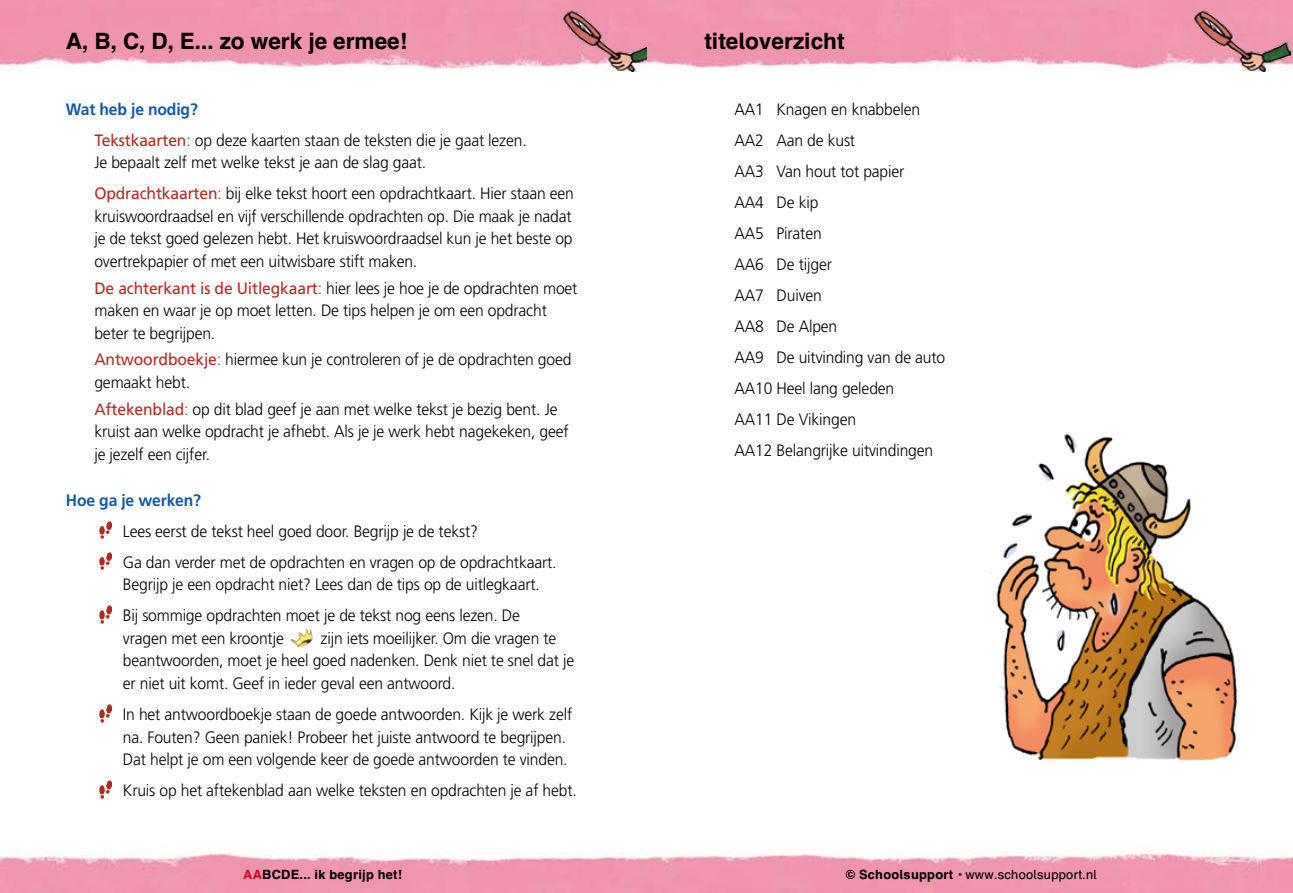
<style>
.page{position:relative;width:1293px;height:893px;background:#fff}
.page>*{position:absolute;margin:0;border:0;box-sizing:border-box;transform-origin:0 0}
.t1{font:700 22.5px "Mathebuch MD";color:#000}
.t2{font:300 16.5px/31px "Frutiger";letter-spacing:-.01em;color:#000;scale:.95 1}
.t3{font:700 16.5px "Frutiger";letter-spacing:-.01em;color:#1658a1;scale:.95 1}
.t4{font:12.75px "Mathebuch MD";letter-spacing:.02em;color:#000}
.t5{font:700 12.75px "Mathebuch MD";letter-spacing:.02em;color:#000}
.s1{font-weight:700;color:#1658a1}
.s2{font-weight:400;color:#ae2b22}
.s3{color:#ae2b22}
.s4{color:#cd071e}
.s5{font-weight:700}
</style>
<div class="page">
<img style="left:0;top:852px;width:1293px;height:41px">
<img style="left:0;top:0;width:1293px;height:72px">
<img style="left:99px;top:521px;width:12px;height:18px">
<img style="left:99px;top:552px;width:12px;height:18px">
<img style="left:99px;top:606px;width:12px;height:17px">
<img style="left:290px;top:629px;width:23px;height:18px">
<img style="left:99px;top:704px;width:12px;height:18px">
<img style="left:99px;top:780px;width:12px;height:18px">
<img style="left:991px;top:433px;width:247px;height:328px">
<img style="left:1194px;top:9px;width:96px;height:62px">
<img style="left:563px;top:9px;width:84px;height:62px">
<h1 class="t1" style="left:66px;top:27px;width:343px">A, B, C, D, E... zo werk je ermee!</h1>
<h1 class="t1" style="left:704px;top:27px;width:142px">titeloverzicht</h1>
<p class="t2" style="left:94px;top:94px;width:456px;text-indent:-28px"><span class="s1">Wat heb je nodig?<br></span><span class="s2">Tekstkaarten</span><span class="s3">:</span> op deze kaarten staan de teksten die je gaat lezen.</p>
<p class="t2" style="left:94px;top:147px;width:506px">Je bepaalt zelf met welke tekst je aan de slag gaat.<br><span class="s2">Opdrachtkaarten</span><span class="s3">:</span> bij elke tekst hoort een opdrachtkaart. Hier staan een</p>
<p class="t2" style="left:94px;top:205px;width:505px;line-height:22.5px;text-align:justify">kruiswoordraadsel en vijf verschillende opdrachten op. Die maak je nadat je de tekst goed gelezen hebt. Het kruiswoordraadsel kun je het beste op overtrekpapier of met een uitwisbare stift maken.</p>
<p class="t2" style="left:94px;top:277px;width:510px;line-height:22.5px"><span class="s2">De achterkant is de Uitlegkaart</span><span class="s3">:</span> hier lees je hoe je de opdrachten moet maken en waar je op moet letten. De tips helpen je om een opdracht beter te begrijpen.</p>
<p class="t2" style="left:94px;top:348px;width:503px;line-height:22.5px"><span class="s2">Antwoordboekje</span><span class="s3">:</span> hiermee kun je controleren of je de opdrachten goed gemaakt hebt.</p>
<p class="t2" style="left:94px;top:398px;width:500px;line-height:22.5px"><span class="s2">Aftekenblad</span><span class="s3">:</span> op dit blad geef je aan met welke tekst je bezig bent. Je kruist aan welke opdracht je afhebt. Als je je werk hebt nagekeken, geef je jezelf een cijfer.</p>
<p class="t3" style="left:66px;top:491px;width:144px">Hoe ga je werken?</p>
<p class="t2" style="left:123px;top:516px;width:458px">Lees eerst de tekst heel goed door. Begrijp je de tekst?<br>Ga dan verder met de opdrachten en vragen op de opdrachtkaart.</p>
<p class="t2" style="left:123px;top:569px;width:440px">Begrijp je een opdracht niet? Lees dan de tips op de uitlegkaart.<br>Bij sommige opdrachten moet je de tekst nog eens lezen. De</p>
<p class="t2" style="left:123px;top:623px;width:171px">vragen met een kroontje</p>
<p class="t2" style="left:123px;top:627px;width:476px;line-height:22.5px;text-indent:198px">zijn iets moeilijker. Om die vragen te beantwoorden, moet je heel goed nadenken. Denk niet te snel dat je er niet uit komt. Geef in ieder geval een antwoord.</p>
<p class="t2" style="left:123px;top:703px;width:474px;line-height:22.5px">In het antwoordboekje staan de goede antwoorden. Kijk je werk zelf na. Fouten? Geen paniek! Probeer het juiste antwoord te begrijpen.<br>Dat helpt je om een volgende keer de goede antwoorden te vinden.</p>
<p class="t2" style="left:123px;top:775px;width:479px">Kruis op het aftekenblad aan welke teksten en opdrachten je af hebt.</p>
<p class="t2" style="left:734px;top:94px;width:223px">AA1 Knagen en knabbelen<br>AA2 Aan de kust<br>AA3 Van hout tot papier<br>AA4 De kip<br>AA5 Piraten<br>AA6 De tijger<br>AA7 Duiven<br>AA8 De Alpen<br>AA9 De uitvinding van de auto<br>AA10 Heel lang geleden<br>AA11 De Vikingen<br>AA12 Belangrijke uitvindingen</p>
<p class="t5" style="left:243px;top:866px;width:160px"><span class="s4">AA</span>BCDE... ik begrijp het!</p>
<p class="t4" style="left:846px;top:866px;width:252px"><span class="s5">© Schoolsupport</span> • www.schoolsupport.nl</p>
</div>
